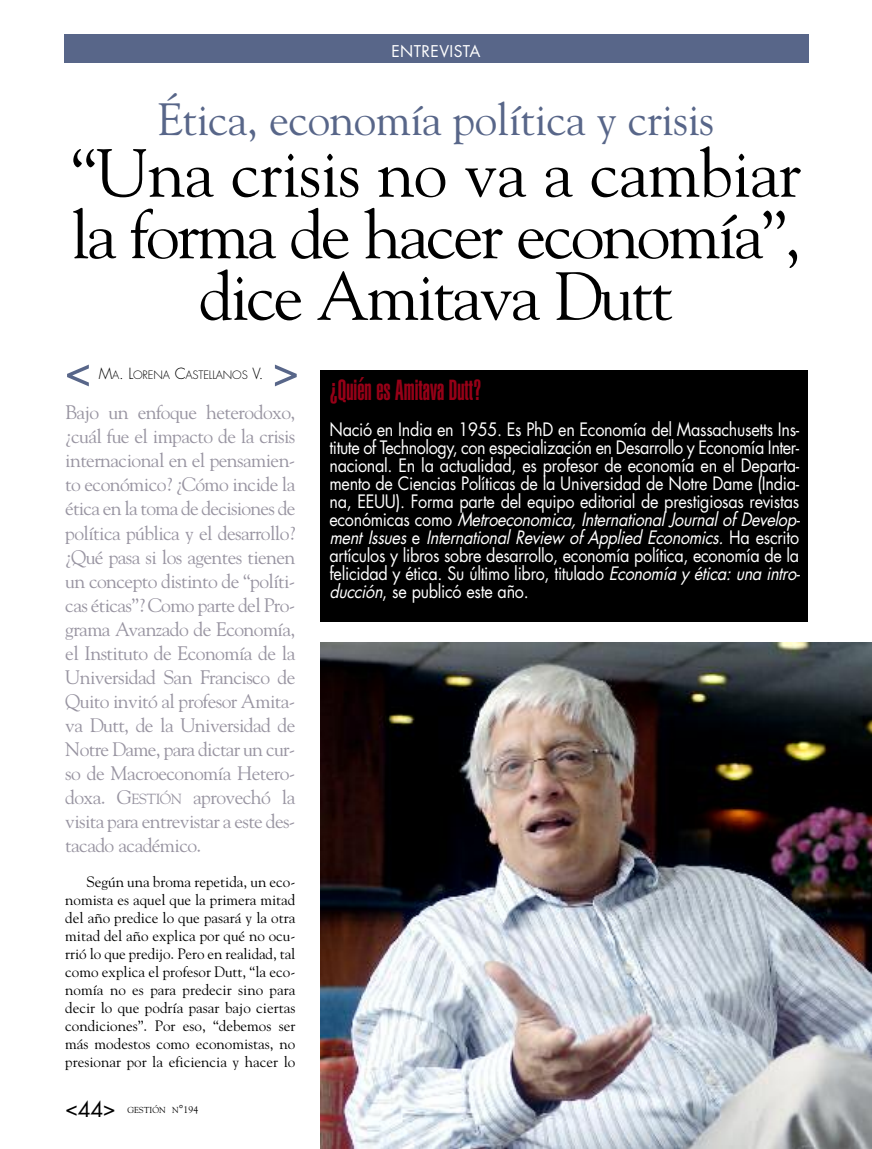
<style>
.page{position:relative;width:872px;height:1149px;background:#fff}
.page>*{position:absolute;margin:0;border:0;box-sizing:border-box;transform-origin:0 0}
.t1{font:67.5px/61.5px "Goudy Std";letter-spacing:-.04em;color:#000;text-align:center}
.t2{font:45px "Goudy Std";letter-spacing:-.015em;color:#586689}
.t3{font:900 extra-condensed 28.5px "Helvetica";color:#960017;scale:.9 1}
.t4{font:21px "Futura";color:#000}
.t5{font:19.5px/24px "Goudy Std";letter-spacing:-.03em;color:#9894a1;text-align:justify}
.t6{font:18px/18px "Futura";letter-spacing:-.02em;color:#fff;scale:.9 1}
.t7{font:15.75px "Futura";letter-spacing:.025em;color:#fff}
.t8{font:15px/18px "Goudy Std";color:#000;text-align:justify}
.t9{font:300 11.25px "Futura";letter-spacing:-.015em;color:#000}
.t10{font:8.7px "Goudy Std";color:#000}
.s1{font-size:15px}
.s2{font-size:14.7px}
.s3{font-size:11.55px}
.s4{font-size:9.75px}
.s5{font-style:italic}
</style>
<div class="page">
<div style="left:64px;top:34px;width:744px;height:29px;background:#586689"></div>
<div style="left:320px;top:370px;width:488px;height:251px;background:#000"></div>
<img style="left:320px;top:642px;width:552px;height:506px">
<svg style="left:67px;top:364px;width:22px;height:22px"></svg>
<svg style="left:275px;top:364px;width:22px;height:22px"></svg>
<p class="t7" style="left:391px;top:44px;width:90px">ENTREVISTA</p>
<h2 class="t2" style="left:158px;top:93px;width:558px">Ética, economía política y crisis</h2>
<h1 class="t1" style="left:71px;top:142px;width:732px">“Una crisis no va a cambiar la forma de hacer economía”, dice Amitava Dutt</h1>
<p class="t9" style="left:99px;top:369px;width:166px"><span class="s1">M</span>A<span class="s1">. L</span>ORENA <span class="s1">C</span>ASTELLANOS <span class="s1">V.</span></p>
<p class="t5" style="left:65px;top:400px;width:232px">Bajo un enfoque heterodoxo, ¿cuál fue el impacto de la crisis internacional en el pensamien&shy;to económico? ¿Cómo incide la ética en la toma de decisiones de política pública y el desarrollo? ¿Qué pasa si los agentes tienen un concepto distinto de “políti&shy;cas éticas”? Como parte del Pro&shy;grama Avanzado de Economía, el Instituto de Economía de la Universidad San Francisco de Quito invitó al profesor Amita&shy;va Dutt, de la Universidad de Notre Dame, para dictar un cur&shy;so de Macroeconomía Hetero&shy;doxa. G<span class="s2">ESTIÓN</span> aprovechó la visita para entrevistar a este des&shy;tacado académico.</p>
<p class="t8" style="left:65px;top:872px;width:232px;text-indent:21px">Según una broma repetida, un eco&shy;nomista es aquel que la primera mitad del año predice lo que pasará y la otra mitad del año explica por qué no ocu&shy;rrió lo que predijo. Pero en realidad, tal como explica el profesor Dutt, “la eco&shy;nomía no es para predecir sino para decir lo que podría pasar bajo ciertas condiciones”. Por eso, “debemos ser más modestos como economistas, no presionar por la eficiencia y hacer lo</p>
<p class="t4" style="left:65px;top:1098px;width:52px">&lt;44&gt;</p>
<p class="t10" style="left:127px;top:1104px;width:72px">GESTIÓN N<span class="s3">°</span><span class="s4">194</span></p>
<h3 class="t3" style="left:329px;top:379px;width:171px">¿Quién es Amitava Dutt?</h3>
<p class="t6" style="left:329px;top:421px;width:527px">Nació en India en 1955. Es PhD en Economía del Massachusetts Ins&shy;titute of Technology, con especialización en Desarrollo y Economía Inter&shy;nacional. En la actualidad, es profesor de economía en el Departa&shy;mento de Ciencias Políticas de la Universidad de Notre Dame (India&shy;na, EEUU). Forma parte del equipo editorial de prestigiosas revistas e c o n ó m i c a s c o m o <span class="s5">Metroeconomica, International Journal of Develop&shy;ment Issues</span> e <span class="s5">International Review of Applied Economics.</span> H a e s c r i to artículos y libros sobre desarrollo, economía política, economía de la felicidad y ética. Su último libro, titulado <span class="s5">Economíay ética:unaintro&shy;ducción</span>, se publicó este año.</p>
</div>
